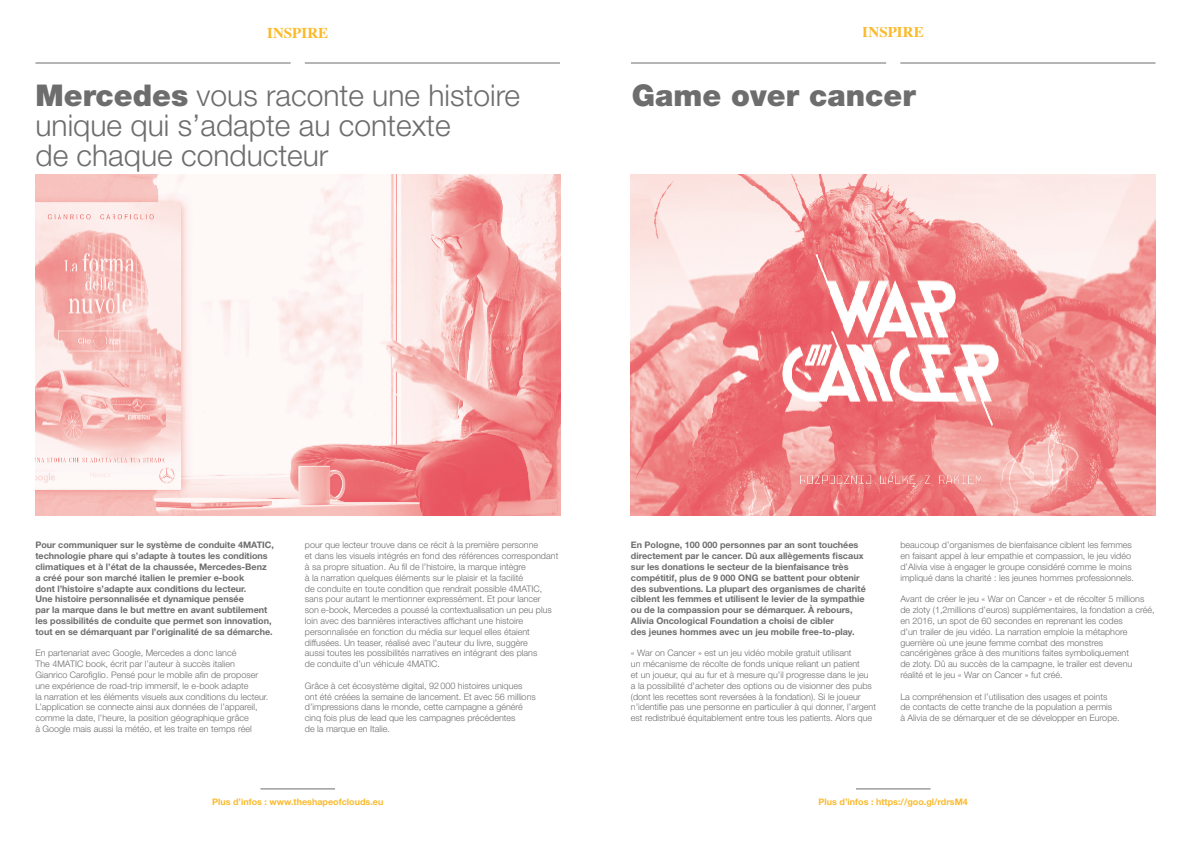
<style>
.page{position:relative;width:1191px;height:842px;background:#fff}
.page>*{position:absolute;margin:0;border:0;box-sizing:border-box;transform-origin:0 0}
.t1{font:300 30px/30px "Helvetica Neue LT Std";color:#6d6d6d}
.t2{font:900 30px "Helvetica Neue LT Std";color:#6d6d6d}
.t3{font:700 15px "Times";color:#fbba2c}
.t4{font:300 9px/10.8px "Helvetica Neue LT Std";color:#6d6d6d}
.t5{font:700 9px/10.8px "Helvetica Neue LT Std";color:#6d6d6d}
.t6{font:700 9px "Helvetica Neue LT Std";color:#fbba2c}
.s1{font-weight:900}
</style>
<div class="page">
<img style="left:35px;top:174px;width:525px;height:342px">
<img style="left:631px;top:174px;width:524px;height:342px">
<hr style="left:35px;top:63px;width:256px;height:1px;background:#6d6d6d">
<hr style="left:305px;top:63px;width:255px;height:1px;background:#6d6d6d">
<hr style="left:631px;top:63px;width:255px;height:1px;background:#6d6d6d">
<hr style="left:900px;top:63px;width:255px;height:1px;background:#6d6d6d">
<hr style="left:260px;top:789px;width:75px;height:1px;background:#6d6d6d">
<hr style="left:856px;top:789px;width:74px;height:1px;background:#6d6d6d">
<h2 class="t3" style="left:267px;top:18px;width:62px">INSPIRE</h2>
<h2 class="t3" style="left:862px;top:18px;width:62px">INSPIRE</h2>
<h1 class="t1" style="left:35px;top:79px;width:486px"><span class="s1">Mercedes</span> vous raconte une histoire unique qui s’adapte au contexte<br>de chaque conducteur</h1>
<h1 class="t2" style="left:632px;top:77px;width:285px">Game over cancer</h1>
<p class="t5" style="left:35px;top:540px;width:240px">Pour communiquer sur le système de conduite 4MATIC, technologie phare qui s’adapte à toutes les conditions climatiques et à l’état de la chaussée, Mercedes-Benz a créé pour son marché italien le premier e-book<br>dont l’histoire s’adapte aux conditions du lecteur.<br>Une histoire personnalisée et dynamique pensée<br>par la marque dans le but mettre en avant subtilement les possibilités de conduite que permet son innovation, tout en se démarquant par l’originalité de sa démarche.</p>
<p class="t4" style="left:35px;top:648px;width:234px">En partenariat avec Google, Mercedes a donc lancé<br>The 4MATIC book, écrit par l’auteur à succès italien Gianrico Carofiglio. Pensé pour le mobile afin de proposer une expérience de road-trip immersif, le e-book adapte<br>la narration et les éléments visuels aux conditions du lecteur.<br>L’application se connecte ainsi aux données de l’appareil, comme la date, l’heure, la position géographique grâce<br>à Google mais aussi la météo, et les traite en temps réel</p>
<p class="t4" style="left:305px;top:540px;width:255px">pour que lecteur trouve dans ce récit à la première personne<br>et dans les visuels intégrés en fond des références correspondant à sa propre situation. Au fil de l’histoire, la marque intègre<br>à la narration quelques éléments sur le plaisir et la facilité<br>de conduite en toute condition que rendrait possible 4MATIC, sans pour autant le mentionner expressément. Et pour lancer<br>son e-book, Mercedes a poussé la contextualisation un peu plus loin avec des bannières interactives affichant une histoire personnalisée en fonction du média sur lequel elles étaient diffusées. Un teaser, réalisé avec l’auteur du livre, suggère<br>aussi toutes les possibilités narratives en intégrant des plans<br>de conduite d’un véhicule 4MATIC.</p>
<p class="t4" style="left:305px;top:680px;width:232px">Grâce à cet écosystème digital, 92000 histoires uniques ont été créées la semaine de lancement. Et avec 56 millions d’impressions dans le monde, cette campagne a généré cinq fois plus de lead que les campagnes précédentes<br>de la marque en Italie.</p>
<p class="t5" style="left:631px;top:540px;width:236px">En Pologne, 100 000 personnes par an sont touchées directement par le cancer. Dû aux allègements fiscaux sur les donations le secteur de la bienfaisance très compétitif, plus de 9 000 ONG se battent pour obtenir des subventions. La plupart des organismes de charité ciblent les femmes et utilisent le levier de la sympathie ou de la compassion pour se démarquer. À rebours, Alivia Oncological Foundation a choisi de cibler<br>des jeunes hommes avec un jeu mobile free-to-play.</p>
<p class="t4" style="left:631px;top:648px;width:247px">« War on Cancer » est un jeu vidéo mobile gratuit utilisant<br>un mécanisme de récolte de fonds unique reliant un patient<br>et un joueur, qui au fur et à mesure qu’il progresse dans le jeu<br>a la possibilité d’acheter des options ou de visionner des pubs (dont les recettes sont reversées à la fondation). Si le joueur n’identifie pas une personne en particulier à qui donner, l’argent est redistribué équitablement entre tous les patients. Alors que</p>
<p class="t4" style="left:900px;top:540px;width:235px">beaucoup d’organismes de bienfaisance ciblent les femmes en faisant appel à leur empathie et compassion, le jeu vidéo d’Alivia vise à engager le groupe considéré comme le moins impliqué dans la charité : les jeunes hommes professionnels.</p>
<p class="t4" style="left:900px;top:594px;width:256px">Avant de créer le jeu « War on Cancer » et de récolter 5 millions de zloty (1,2millions d’euros) supplémentaires, la fondation a créé, en 2016, un spot de 60 secondes en reprenant les codes<br>d’un trailer de jeu vidéo. La narration emploie la métaphore guerrière où une jeune femme combat des monstres cancérigènes grâce à des munitions faites symboliquement<br>de zloty. Dû au succès de la campagne, le trailer est devenu réalité et le jeu « War on Cancer » fut créé.</p>
<p class="t4" style="left:900px;top:691px;width:221px">La compréhension et l’utilisation des usages et points<br>de contacts de cette tranche de la population a permis<br>à Alivia de se démarquer et de se développer en Europe.</p>
<p class="t6" style="left:212px;top:796px;width:173px">Plus d’infos : www.theshapeofclouds.eu</p>
<p class="t6" style="left:818px;top:796px;width:151px">Plus d’infos : https://goo.gl/rdrsM4</p>
</div>
